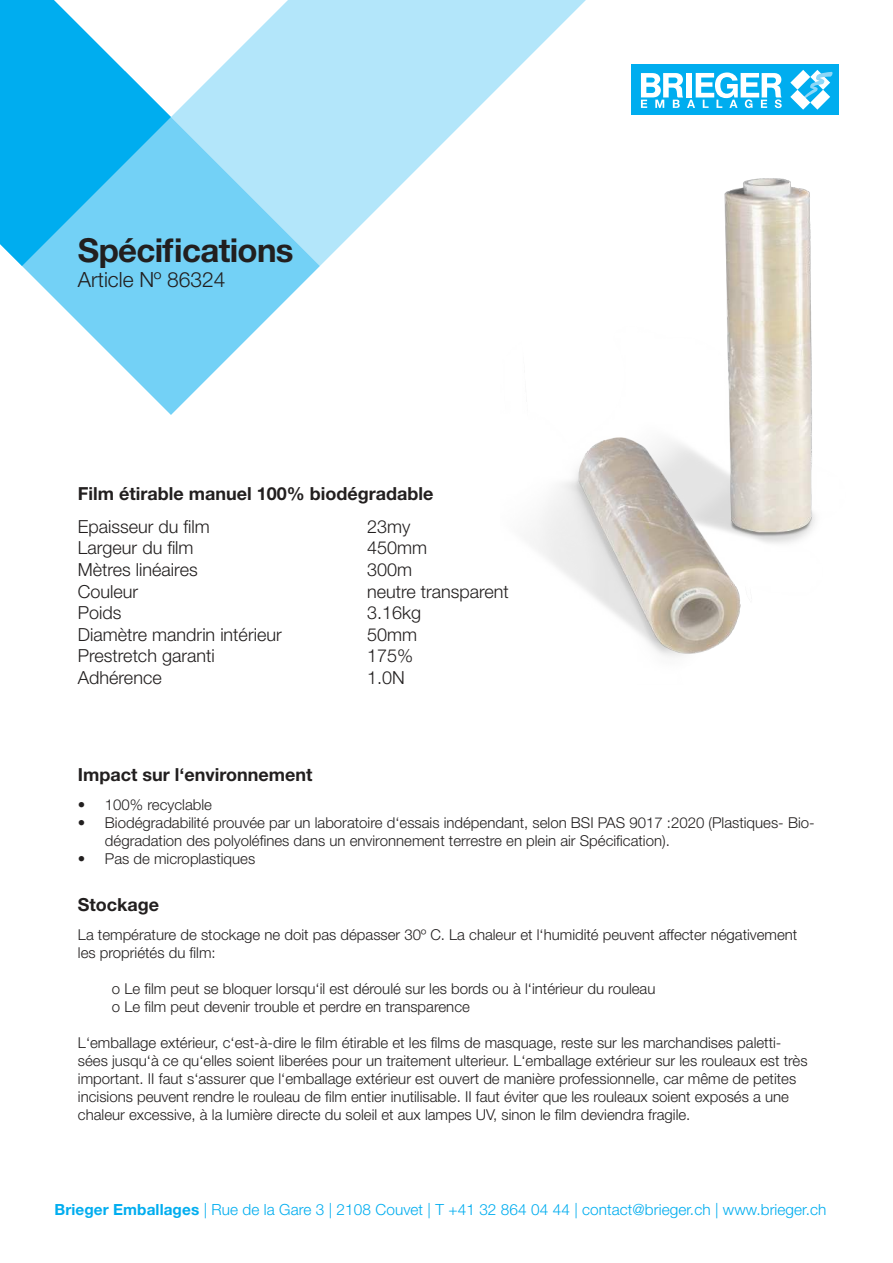
<style>
.page{position:relative;width:893px;height:1263px;background:#fff}
.page>*{position:absolute;margin:0;border:0;box-sizing:border-box;transform-origin:0 0}
.t1{font:700 33px "Helvetica Neue LT Std";letter-spacing:-.02em;color:#221f1f}
.t2{font:300 21px "Helvetica Neue LT Std";color:#221f1f}
.t3{font:300 18px/21.6px "Helvetica Neue LT Std";color:#221f1f}
.t4{font:700 18px "Helvetica Neue LT Std";color:#221f1f}
.t5{font:300 15.3px "Helvetica Neue LT Std";letter-spacing:.005em;color:#00adef}
.t6{font:300 15px/18px "Helvetica Neue LT Std";color:#221f1f}
.s1{font-weight:700}
</style>
<div class="page">
<svg style="left:22px;top:266px;width:298px;height:149px"></svg>
<svg style="left:171px;top:0;width:415px;height:266px;fill:#b3e6fa"></svg>
<svg style="left:0;top:0;width:171px;height:266px;fill:#00adef"></svg>
<img style="left:501px;top:115px;width:314px;height:542px">
<div style="left:631px;top:64px;width:208px;height:51px;background:#00adef"></div>
<svg style="left:790px;top:70px;width:43px;height:40px"></svg>
<svg style="left:641px;top:72px;width:141px;height:36px"></svg>
<h1 class="t1" style="left:78px;top:238px;width:217px">Spécifications</h1>
<h2 class="t2" style="left:78px;top:270px;width:149px">Article Nº 86324</h2>
<p class="t4" style="left:78px;top:487px;width:357px">Film étirable manuel 100% biodégradable</p>
<p class="t3" style="left:78px;top:517px;width:205px">Epaisseur du film<br>Largeur du film<br>Mètres linéaires<br>Couleur<br>Poids<br>Diamètre mandrin intérieur<br>Prestretch garanti<br>Adhérence</p>
<p class="t3" style="left:367px;top:517px;width:143px">23my<br>450mm<br>300m<br>neutre transparent<br>3.16kg<br>50mm<br>175%<br>1.0N</p>
<p class="t4" style="left:78px;top:768px;width:236px">Impact sur l‘environnement</p>
<p class="t6" style="left:78px;top:797px;width:136px">• 100% recyclable</p>
<p class="t6" style="left:105px;top:815px;width:711px;text-indent:-27px">• Biodégradabilité prouvée par un laboratoire d‘essais indépendant, selon BSI PAS 9017 :2020 (Plastiques- Bio&shy;dégradation des polyoléfines dans un environnement terrestre en plein air Spécification).</p>
<p class="t6" style="left:78px;top:851px;width:179px">• Pas de microplastiques</p>
<p class="t4" style="left:78px;top:898px;width:83px">Stockage</p>
<p class="t6" style="left:78px;top:926px;width:721px">La température de stockage ne doit pas dépasser 30º C. La chaleur et l‘humidité peuvent affecter négativement les propriétés du film:</p>
<p class="t6" style="left:112px;top:980px;width:545px">o Le film peut se bloquer lorsqu‘il est déroulé sur les bords ou à l‘intérieur du rouleau o Le film peut devenir trouble et perdre en transparence</p>
<p class="t6" style="left:78px;top:1034px;width:731px">L‘emballage extérieur, c‘est-à-dire le film étirable et les films de masquage, reste sur les marchandises paletti&shy;sées jusqu‘à ce qu‘elles soient liberées pour un traitement ulterieur. L‘emballage extérieur sur les rouleaux est très important. II faut s‘assurer que l‘emballage extérieur est ouvert de manière professionnelle, car même de petites incisions peuvent rendre le rouleau de film entier inutilisable. II faut éviter que les rouleaux soient exposés a une chaleur excessive, à la lumière directe du soleil et aux lampes UV, sinon le film deviendra fragile.</p>
<p class="t5" style="left:55px;top:1202px;width:773px"><span class="s1">Brieger Emballages</span> | Rue de la Gare 3 | 2108 Couvet | T +41 32 864 04 44 | contact@brieger.ch | www.brieger.ch</p>
</div>
